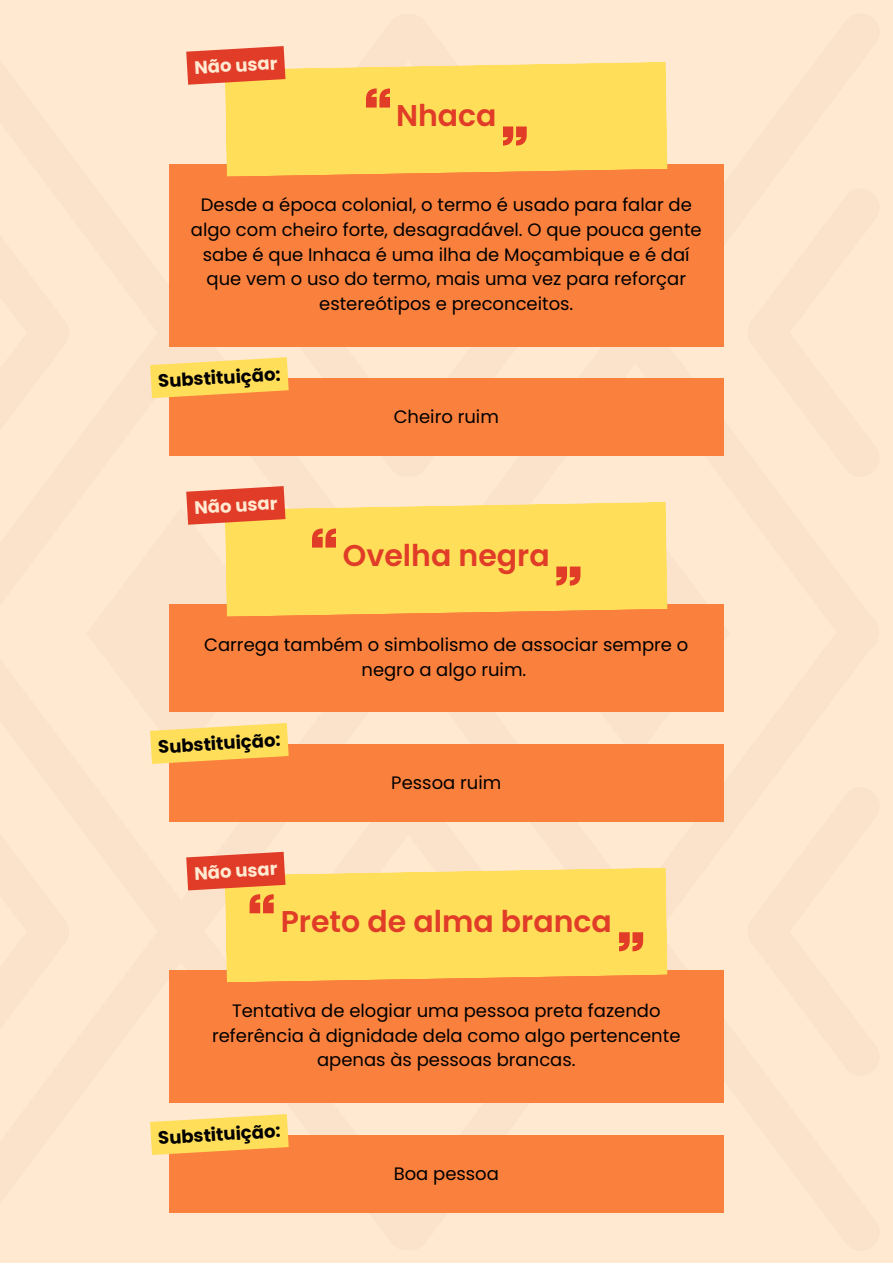
<style>
.page{position:relative;width:893px;height:1264px;background:#fff}
.page>*{position:absolute;margin:0;border:0;box-sizing:border-box;transform-origin:0 0}
.t1{font:600 30px "Poppins";color:#e03c27}
.t2{font:18px/24.8px "Poppins";color:#000;text-align:center}
.t3{font:700 18px "Poppins";color:#000}
.t4{font:700 18px "Poppins";color:#ffe9d1}
</style>
<div class="page">
<div style="left:0;top:1px;width:890px;height:1261px;background:#ffe9d1"></div>
<div style="left:86px;top:508px;width:190px;height:250px;background:#fbe2ca"></div>
<div style="left:292px;top:346px;width:232px;height:131px;background:#ffe9d1"></div>
<div style="left:292px;top:822px;width:232px;height:45px;background:#ffe9d1"></div>
<div style="left:0;top:775px;width:70px;height:302px;background:#ffe9d1"></div>
<div style="left:0;top:176px;width:70px;height:312px;background:#ffe9d1"></div>
<div style="left:169px;top:164px;width:554px;height:182px;background:#fa803d"></div>
<svg style="left:225px;top:62px;width:442px;height:115px;background:#feda5b"></svg>
<svg style="left:366px;top:88px;width:23px;height:20px"></svg>
<svg style="left:503px;top:126px;width:23px;height:20px"></svg>
<div style="left:169px;top:378px;width:554px;height:78px;background:#fa803d"></div>
<svg style="left:150px;top:357px;width:139px;height:41px;background:#fed563"></svg>
<svg style="left:186px;top:46px;width:99px;height:39px;background:#e5573b"></svg>
<div style="left:169px;top:604px;width:554px;height:107px;background:#fa803d"></div>
<div style="left:225px;top:502px;width:442px;height:114px;background:#ffde59"></div>
<svg style="left:312px;top:528px;width:23px;height:19px"></svg>
<svg style="left:557px;top:566px;width:23px;height:19px"></svg>
<div style="left:169px;top:744px;width:554px;height:78px;background:#fa803d"></div>
<svg style="left:150px;top:723px;width:139px;height:41px;background:#fed562"></svg>
<svg style="left:186px;top:486px;width:99px;height:38px;background:#e45439"></svg>
<div style="left:169px;top:969px;width:554px;height:133px;background:#fa803d"></div>
<svg style="left:225px;top:867px;width:442px;height:115px;background:#fedb5c"></svg>
<svg style="left:619px;top:932px;width:24px;height:19px"></svg>
<div style="left:169px;top:1135px;width:554px;height:77px;background:#fa803d"></div>
<svg style="left:150px;top:1114px;width:139px;height:40px;background:#fed864"></svg>
<svg style="left:186px;top:851px;width:99px;height:62px;background:#ec8154"></svg>
<p class="t4" style="left:194px;top:55px;width:85px;rotate:-3deg">Não usar</p>
<p class="t1" style="left:396px;top:94px;width:102px">Nhaca</p>
<p class="t2" style="left:191px;top:192px;width:512px">Desde a época colonial, o termo é usado para falar de algo com cheiro forte, desagradável. O que pouca gente sabe é que Inhaca é uma ilha de Moçambique e é daí que vem o uso do termo, mais uma vez para reforçar estereótipos e preconceitos.</p>
<p class="t3" style="left:158px;top:368px;width:124px;rotate:-3deg">Substituição:</p>
<p class="t4" style="left:194px;top:495px;width:85px;rotate:-3deg">Não usar</p>
<p class="t2" style="left:393px;top:404px;width:107px">Cheiro ruim</p>
<p class="t1" style="left:343px;top:534px;width:208px">Ovelha negra</p>
<p class="t2" style="left:204px;top:632px;width:485px">Carrega também o simbolismo de associar sempre o negro a algo ruim.</p>
<p class="t3" style="left:158px;top:734px;width:124px;rotate:-3deg">Substituição:</p>
<p class="t4" style="left:194px;top:860px;width:85px;rotate:-3deg">Não usar</p>
<p class="t2" style="left:391px;top:770px;width:111px">Pessoa ruim</p>
<p class="t1" style="left:281px;top:900px;width:332px">Preto de alma branca</p>
<p class="t2" style="left:212px;top:998px;width:470px">Tentativa de elogiar uma pessoa preta fazendo referência à dignidade dela como algo pertencente apenas às pessoas brancas.</p>
<p class="t3" style="left:158px;top:1124px;width:124px;rotate:-3deg">Substituição:</p>
<p class="t2" style="left:393px;top:1160px;width:107px">Boa pessoa</p>
</div>
